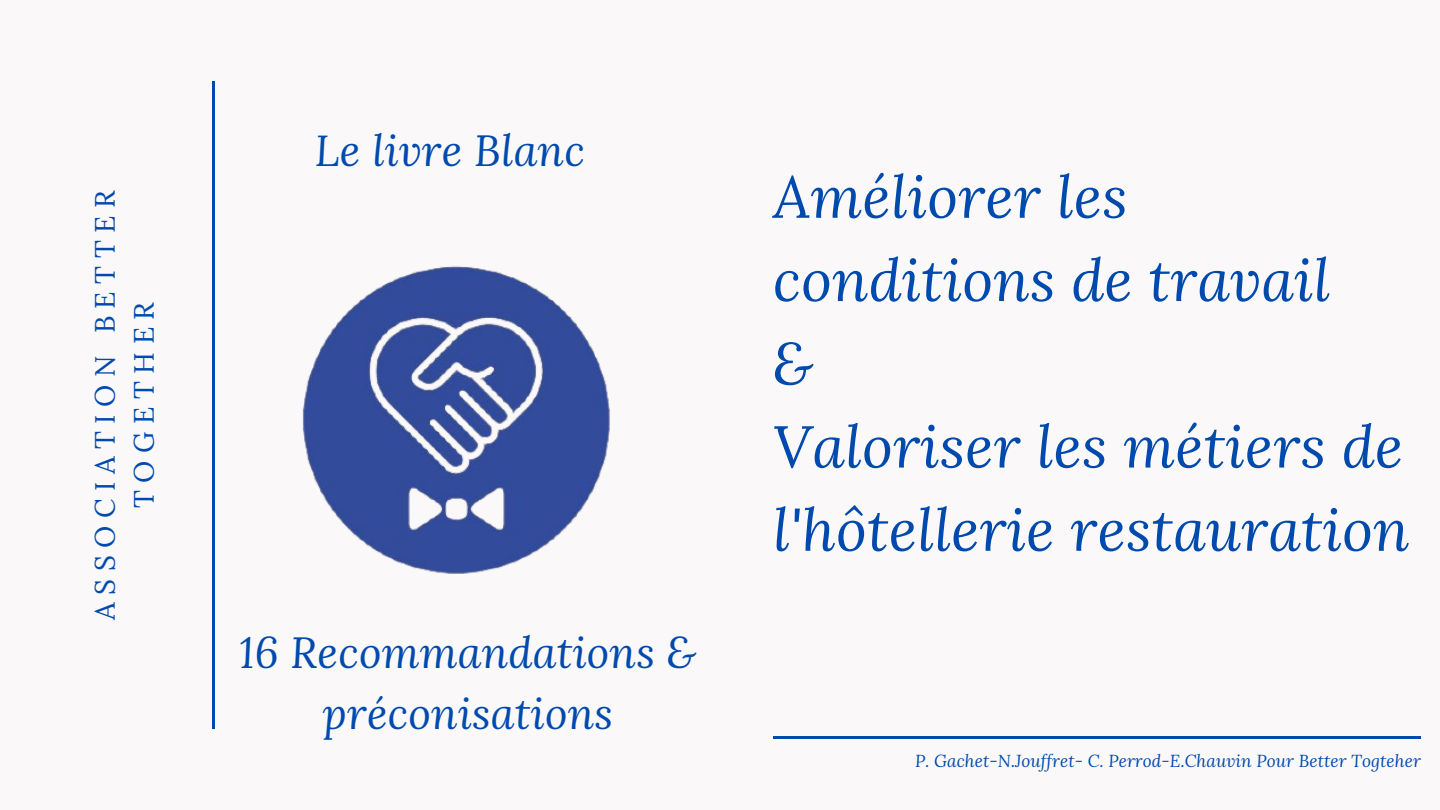
<style>
.page{position:relative;width:1440px;height:810px;background:#faf8f8}
.page>*{position:absolute;margin:0;border:0;box-sizing:border-box;transform-origin:0 0}
.t1{font:italic 59px/83.2px "Lora";letter-spacing:.005em;color:#004aad}
.t2{font:italic 43.2px/60.8px "Lora";letter-spacing:.005em;color:#004aad;text-align:center}
.t3{font:28px/39px "Lora";letter-spacing:.27em;color:#004aad;text-align:center}
.t4{font:italic 17.2px "Lora";letter-spacing:.005em;color:#004aad}
</style>
<div class="page">
<hr style="left:212px;top:81px;width:3px;height:648px;background:#004aad">
<img style="left:302px;top:266px;width:308px;height:308px">
<hr style="left:773px;top:736px;width:648px;height:3px;background:#004aad">
<p class="t3" style="left:85px;top:620px;width:431px;rotate:-90deg">ASSOCIATION BETTER<br>TOGETHER</p>
<p class="t2" style="left:315px;top:119px;width:271px">Le livre Blanc</p>
<p class="t2" style="left:239px;top:621px;width:459px">16 Recommandations &amp; préconisations</p>
<p class="t1" style="left:773px;top:154px;width:559px">Améliorer les conditions de travail</p>
<p class="t1" style="left:773px;top:320px;width:42px">&amp;</p>
<p class="t1" style="left:773px;top:404px;width:638px">Valoriser les métiers de l'hôtellerie restauration</p>
<p class="t4" style="left:915px;top:749px;width:507px">P. Gachet-N.Jouffret- C. Perrod-E.Chauvin Pour Better Togteher</p>
</div>
